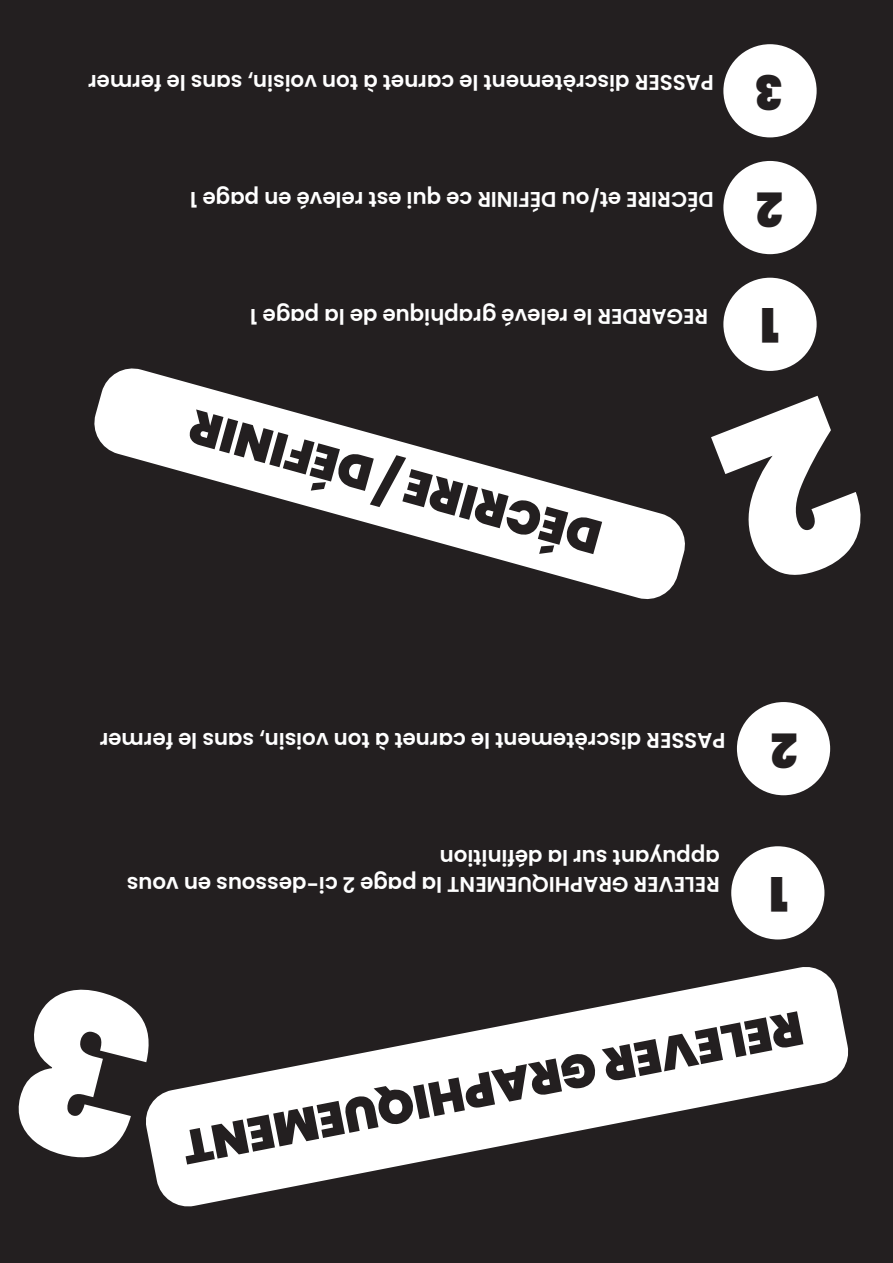
<style>
.page{position:relative;width:893px;height:1263px;background:#fff}
.page>*{position:absolute;margin:0;border:0;box-sizing:border-box;transform-origin:0 0}
.t1{font:900 47.4px "Poppins";color:#231f20}
.t2{font:900 47.25px "Poppins";color:#231f20}
.t3{font:600 21.3px "Poppins";color:#fff}
</style>
<div class="page">
<div style="left:0;top:0;width:893px;height:633px;background:#231f20"></div>
<svg style="left:94px;top:368px;width:591px;height:231px"></svg>
<div style="left:723px;top:278px;width:94px;height:93px;background:#fff;border-radius:50%"></div>
<div style="left:723px;top:161px;width:94px;height:93px;background:#fff;border-radius:50%"></div>
<div style="left:723px;top:44px;width:94px;height:93px;background:#fff;border-radius:50%"></div>
<div style="left:0;top:633px;width:893px;height:629px;background:#231f20"></div>
<svg style="left:154px;top:967px;width:695px;height:240px"></svg>
<div style="left:731px;top:846px;width:93px;height:93px;background:#fff;border-radius:50%"></div>
<div style="left:737px;top:702px;width:93px;height:93px;background:#fff;border-radius:50%"></div>
<svg style="left:146px;top:979px;width:14px;height:190px"></svg>
<p class="t3" style="left:714px;top:95px;width:627px;rotate:-180deg">PASSER discrètement le carnet à ton voisin, sans le fermer</p>
<h1 class="t1" style="left:783px;top:119px;width:31px;rotate:-180deg">3</h1>
<p class="t3" style="left:714px;top:212px;width:526px;rotate:-180deg">DÉCRIRE et/ou DÉFINIR ce qui est relevé en page 1</p>
<h1 class="t1" style="left:783px;top:236px;width:28px;rotate:-180deg">2</h1>
<p class="t3" style="left:708px;top:328px;width:460px;rotate:-180deg">REGARDER le relevé graphique de la page 1</p>
<h1 class="t1" style="left:779px;top:352px;width:20px;rotate:-180deg">1</h1>
<h2 class="t2" style="left:593px;top:563px;width:426px;rotate:-165deg">DÉCRIRE / DÉFINIR</h2>
<p class="t3" style="left:726px;top:753px;width:627px;rotate:-180deg">PASSER discrètement le carnet à ton voisin, sans le fermer</p>
<h1 class="t1" style="left:798px;top:777px;width:28px;rotate:-180deg">2</h1>
<p class="t3" style="left:720px;top:870px;width:282px;rotate:-180deg">appuyant sur la définition</p>
<p class="t3" style="left:720px;top:897px;width:595px;rotate:-180deg">RELEVER GRAPHIQUEMENT la page 2 ci-dessous en vous</p>
<h1 class="t1" style="left:788px;top:921px;width:20px;rotate:-180deg">1</h1>
<h2 class="t2" style="left:808px;top:1054px;width:632px;rotate:169deg">RELEVER GRAPHIQUEMENT</h2>
</div>
